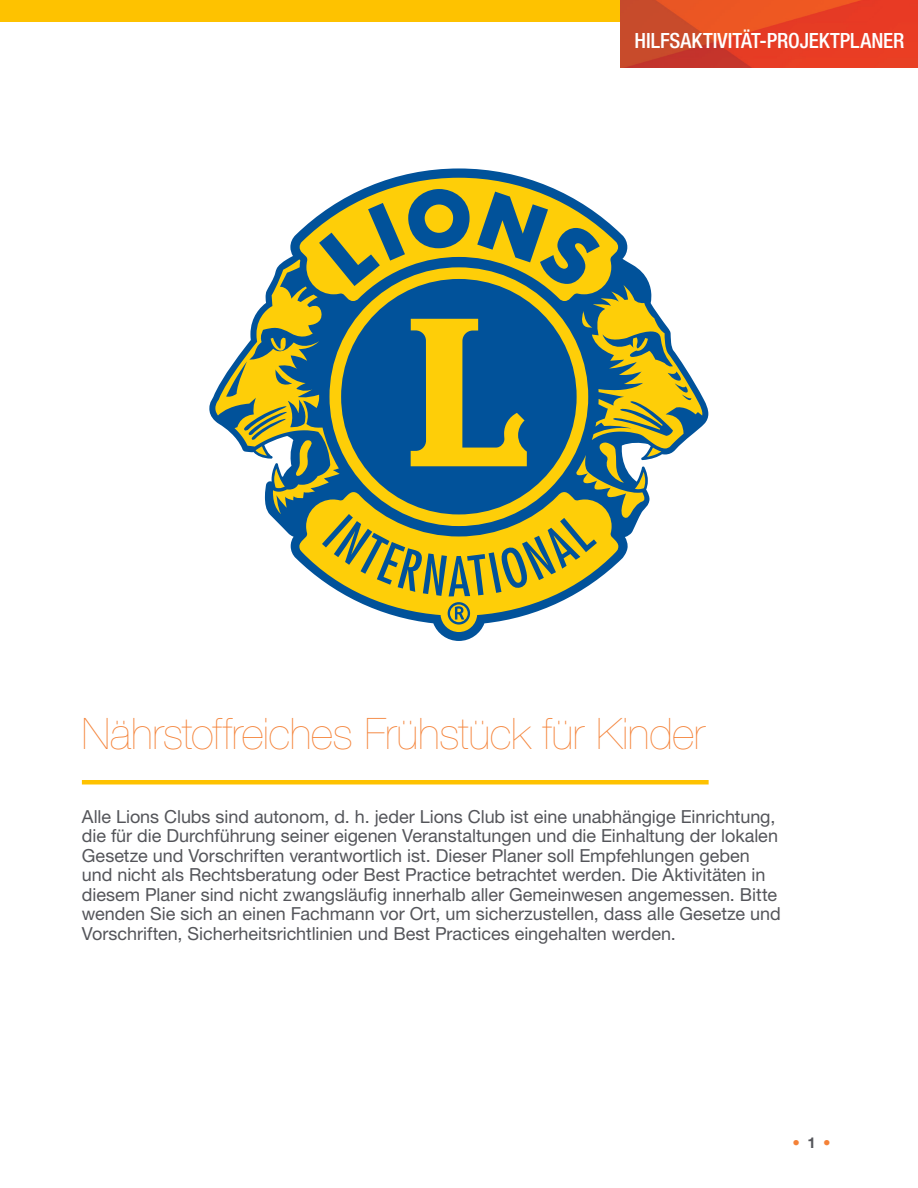
<style>
.page{position:relative;width:918px;height:1188px;background:#fff}
.page>*{position:absolute;margin:0;border:0;box-sizing:border-box;transform-origin:0 0}
.t1{font:200 43.5px "Helvetica Neue LT Std";letter-spacing:-.01em;color:#f48238}
.t2{font:500 condensed 21px "Helvetica Neue LT Std";color:#fff}
.t3{font:18px/19.5px "Helvetica Neue LT Std";letter-spacing:-.005em;color:#54555a}
.t4{font:100 15px "Helvetica Neue LT Std";color:#f48238}
.s1{font-weight:700;color:#54555a}
</style>
<div class="page">
<div style="left:0;top:0;width:918px;height:21px;background:#fec200"></div>
<img style="left:620px;top:0;width:298px;height:68px">
<hr style="left:82px;top:780px;width:627px;height:4px;background:#fec200">
<svg style="left:209px;top:168px;width:499px;height:473px"></svg>
<p class="t2" style="left:635px;top:28px;width:271px">HILFSAKTIVITÄT-PROJEKTPLANER</p>
<h1 class="t1" style="left:82px;top:709px;width:625px">Nährstoffreiches Frühstück für Kinder</h1>
<p class="t3" style="left:82px;top:806px;width:700px">Alle Lions Clubs sind autonom, d. h. jeder Lions Club ist eine unabhängige Einrichtung, die für die Durchführung seiner eigenen Veranstaltungen und die Einhaltung der lokalen Gesetze und Vorschriften verantwortlich ist. Dieser Planer soll Empfehlungen geben und nicht als Rechtsberatung oder Best Practice betrachtet werden. Die Aktivitäten in diesem Planer sind nicht zwangsläufig innerhalb aller Gemeinwesen angemessen. Bitte wenden Sie sich an einen Fachmann vor Ort, um sicherzustellen, dass alle Gesetze und Vorschriften, Sicherheitsrichtlinien und Best Practices eingehalten werden.</p>
<p class="t4" style="left:793px;top:1134px;width:40px">• <span class="s1">1</span> •</p>
</div>
